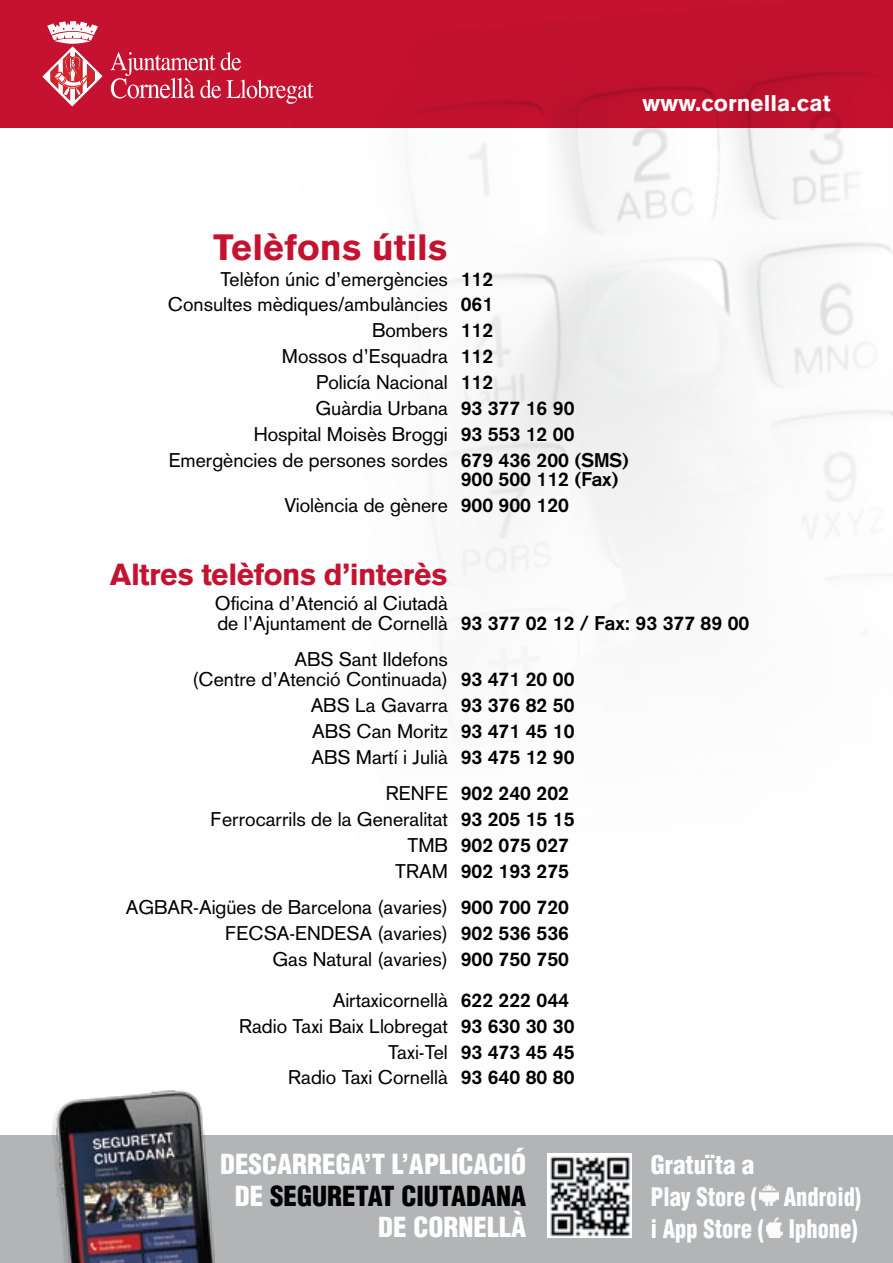
<style>
.page{position:relative;width:893px;height:1263px;background:#fff}
.page>*{position:absolute;margin:0;border:0;box-sizing:border-box;transform-origin:0 0}
.t1{font:900 36px "Akzidenz Grotesk";color:#c41230}
.t2{font:900 30px "Akzidenz Grotesk";letter-spacing:-.02em;color:#c41230}
.t3{font:900 condensed 27px/31.7px "Helvetica";color:#fff;text-align:right}
.t4{font:900 condensed 25.05px/31.8px "Helvetica";color:#fff}
.t5{font:900 22.5px "Akzidenz Grotesk";color:#fff}
.t6{font:19.5px/26px "Akzidenz Grotesk";color:#000;text-align:right}
.t7{font:700 19.5px/26px "Akzidenz Grotesk";color:#000}
.s1{font-weight:700}
.s2{font-weight:400}
.s3{color:#000}
</style>
<div class="page">
<img style="left:414px;top:128px;width:479px;height:555px">
<div style="left:0;top:0;width:893px;height:128px;background:#c41230"></div>
<img style="left:420px;top:71px;width:458px;height:57px">
<div style="left:0;top:1135px;width:893px;height:128px;background:#b2b4b6"></div>
<img style="left:548px;top:1154px;width:84px;height:83px">
<img style="left:759px;top:1184px;width:19px;height:22px">
<img style="left:766px;top:1217px;width:17px;height:20px">
<svg style="left:111px;top:52px;width:203px;height:52px"></svg>
<svg style="left:43px;top:21px;width:59px;height:85px"></svg>
<img style="left:52px;top:1090px;width:163px;height:173px">
<p class="t5" style="left:643px;top:90px;width:189px">www.cornella.cat</p>
<h1 class="t1" style="left:213px;top:225px;width:236px">Telèfons útils</h1>
<p class="t6" style="left:221px;top:266px;width:274px">Telèfon únic d’emergències <span class="s1">112</span></p>
<p class="t6" style="left:168px;top:292px;width:327px">Consultes mèdiques/ambulàncies <span class="s1">061</span></p>
<p class="t6" style="left:372px;top:317px;width:123px">Bombers <span class="s1">112</span></p>
<p class="t6" style="left:282px;top:343px;width:213px">Mossos d’Esquadra <span class="s1">112</span></p>
<p class="t6" style="left:316px;top:369px;width:179px">Policía Nacional <span class="s1">112</span></p>
<p class="t6" style="left:315px;top:395px;width:261px">Guàrdia Urbana <span class="s1">93 377 16 90</span></p>
<p class="t6" style="left:254px;top:421px;width:322px">Hospital Moisès Broggi <span class="s1">93 553 12 00</span></p>
<p class="t6" style="left:169px;top:447px;width:462px">Emergències de persones sordes <span class="s1">679 436 200 (SMS)</span></p>
<p class="t7" style="left:285px;top:466px;width:335px;text-indent:176px">900 500 112 (Fax)<br><span class="s2">Violència de gènere</span> 900 900 120</p>
<h2 class="t2" style="left:110px;top:556px;width:339px">Altres telèfons d’interès</h2>
<p class="t6" style="left:215px;top:594px;width:536px;line-height:19.5px;text-align:left">Oficina d’Atenció al Ciutadà<br>de l’Ajuntament de Cornellà <span class="s1">93 377 02 12 / Fax: 93 377 89 00</span></p>
<p class="t6" style="left:192px;top:650px;width:384px;line-height:19.5px;text-align:left;text-indent:102px">ABS Sant Ildefons<br>(Centre d’Atenció Continuada) <span class="s1">93 471 20 00</span></p>
<p class="t6" style="left:311px;top:692px;width:265px;text-align:justify">ABS La Gavarra <span class="s1">93 376 82 50<br></span>ABS Can Moritz <span class="s1">93 471 45 10<br></span>ABS Martí i Julià <span class="s1">93 475 12 90</span></p>
<p class="t6" style="left:211px;top:780px;width:365px">RENFE <span class="s1">902 240 202<br></span>Ferrocarrils de la Generalitat <span class="s1">93 205 15 15<br></span>TMB <span class="s1">902 075 027<br></span>TRAM <span class="s1">902 193 275</span></p>
<p class="t6" style="left:126px;top:894px;width:445px">AGBAR-Aigües de Barcelona (avaries) <span class="s1">900 700 720<br></span>FECSA-ENDESA (avaries) <span class="s1">902 536 536<br></span>Gas Natural (avaries) <span class="s1">900 750 750</span></p>
<p class="t6" style="left:239px;top:987px;width:337px">Airtaxicornellà <span class="s1">622 222 044<br></span>Radio Taxi Baix Llobregat <span class="s1">93 630 30 30<br></span>Taxi-Tel <span class="s1">93 473 45 45<br></span>Radio Taxi Cornellà <span class="s1">93 640 80 80</span></p>
<h3 class="t3" style="left:220px;top:1148px;width:307px">DESCARREGA’T L’APLICACIÓ<br>DE <span class="s3">SEGURETAT CIUTADANA<br></span>DE CORNELLÀ</h3>
<p class="t4" style="left:651px;top:1149px;width:212px">Gratuïta a<br>Play Store ( Android) i App Store ( Iphone)</p>
</div>
